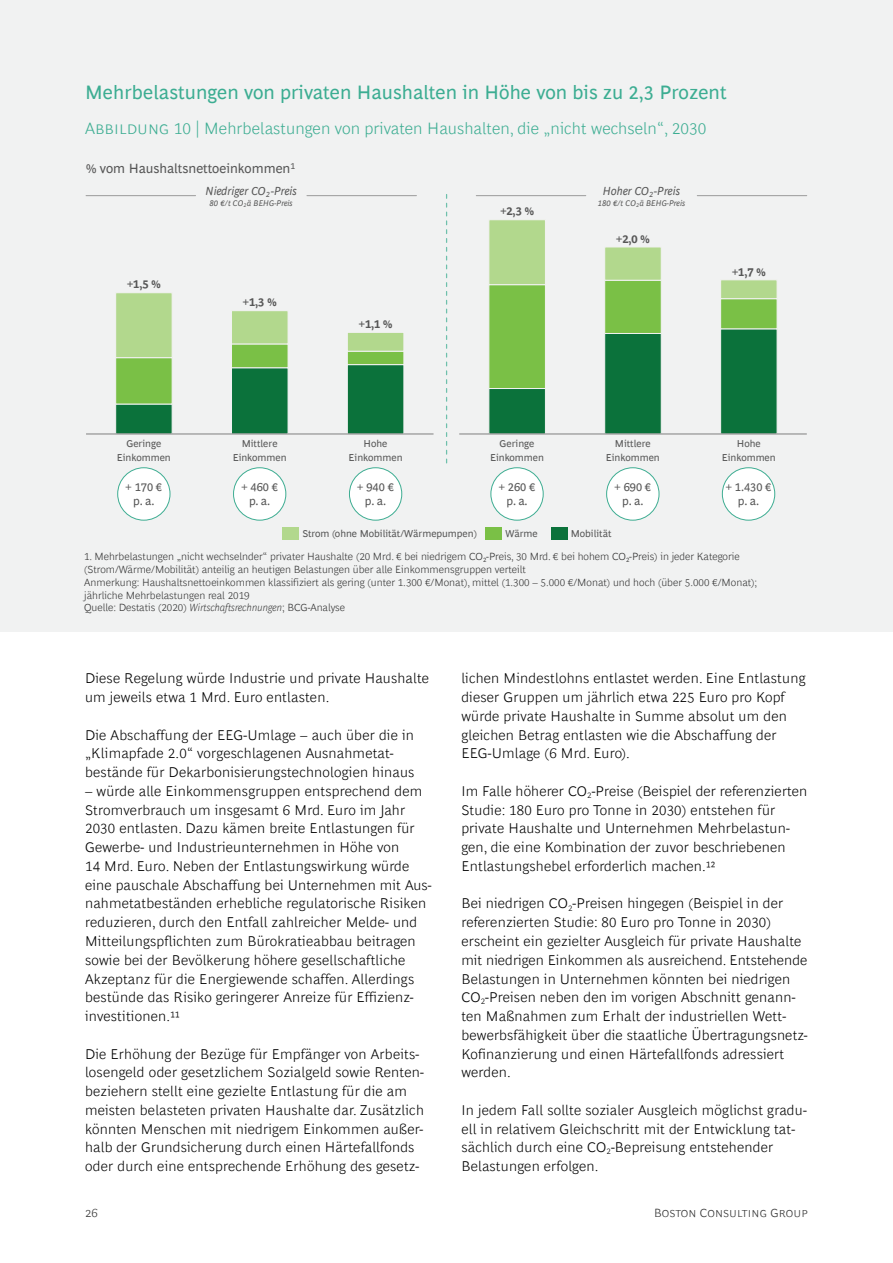
<style>
.page{position:relative;width:893px;height:1263px;background:#fff}
.page>*{position:absolute;margin:0;border:0;box-sizing:border-box;transform-origin:0 0}
.t1{font:19.5px "Henderson BCG Sans";letter-spacing:.005em;color:#3cad92}
.t2{font:300 16.5px "Henderson BCG Sans";letter-spacing:.005em;color:#3cad92}
.t3{font:300 14.25px/18.8px "Henderson BCG Sans";letter-spacing:.015em;color:#000}
.t4{font:13.35px "Henderson BCG Sans";color:#575757}
.t5{font:300 12px "Henderson BCG Sans";letter-spacing:.01em;color:#333}
.t6{font:11.85px/14.1px "Henderson BCG Sans";color:#575757;text-align:center}
.t7{font:italic 11.85px "Henderson BCG Sans";letter-spacing:-.005em;color:#575757}
.t8{font:700 11.85px "Henderson BCG Sans";color:#575757}
.t9{font:300 10.5px/12.8px "Henderson BCG Sans";color:#333}
.t10{font:10.05px/13.4px "Henderson BCG Sans";letter-spacing:-.005em;color:#575757;text-align:center}
.t11{font:italic 8.4px "Henderson BCG Sans";color:#575757}
.s1{font-style:italic}
</style>
<div class="page">
<div style="left:0;top:0;width:893px;height:631px;background:#f1f2f2"></div>
<svg style="left:115px;top:293px;width:290px;height:141px"></svg>
<hr style="left:86px;top:434px;width:347px;height:1px;background:#7f7f7f">
<div style="left:282px;top:527px;width:17px;height:13px;background:#b2d88d"></div>
<div style="left:485px;top:527px;width:17px;height:13px;background:#7ac046"></div>
<div style="left:551px;top:527px;width:16px;height:13px;background:#0b723b"></div>
<svg style="left:488px;top:220px;width:290px;height:214px"></svg>
<hr style="left:459px;top:434px;width:348px;height:1px;background:#7f7f7f">
<svg style="left:446px;top:194px;width:1px;height:270px"></svg>
<hr style="left:86px;top:195px;width:110px;height:1px;background:#9a9a9a">
<div style="left:118px;top:468px;width:52px;height:52px;background:#fff;border-radius:50%"></div>
<div style="left:117px;top:467px;width:53px;height:53px;border:1px solid #3ead92;border-radius:50%"></div>
<div style="left:234px;top:468px;width:52px;height:52px;background:#fff;border-radius:50%"></div>
<div style="left:233px;top:467px;width:53px;height:53px;border:1px solid #3ead92;border-radius:50%"></div>
<div style="left:349px;top:468px;width:53px;height:52px;background:#fff;border-radius:50%"></div>
<div style="left:349px;top:467px;width:53px;height:53px;border:1px solid #3ead92;border-radius:50%"></div>
<div style="left:491px;top:468px;width:52px;height:52px;background:#fff;border-radius:50%"></div>
<div style="left:491px;top:467px;width:52px;height:53px;border:1px solid #3ead92;border-radius:50%"></div>
<div style="left:607px;top:468px;width:52px;height:52px;background:#fff;border-radius:50%"></div>
<div style="left:606px;top:467px;width:53px;height:53px;border:1px solid #3ead92;border-radius:50%"></div>
<div style="left:722px;top:468px;width:53px;height:52px;background:#fff;border-radius:50%"></div>
<div style="left:722px;top:467px;width:53px;height:53px;border:1px solid #3ead92;border-radius:50%"></div>
<hr style="left:307px;top:195px;width:109px;height:1px;background:#9a9a9a">
<hr style="left:476px;top:195px;width:110px;height:1px;background:#9a9a9a">
<hr style="left:697px;top:195px;width:110px;height:1px;background:#9a9a9a">
<h1 class="t1" style="left:85px;top:78px;width:643px">Mehrbelastungen von privaten Haushalten in Höhe von bis zu 2,3 Prozent</h1>
<p class="t2" style="left:85px;top:117px;width:623px">Abbildung 10 | Mehrbelastungen von privaten Haushalten, die „nicht wechseln“, 2030</p>
<p class="t4" style="left:86px;top:159px;width:211px">% vom Haushaltsnettoeinkommen<sup>1</sup></p>
<p class="t8" style="left:127px;top:276px;width:35px">+1,5 %</p>
<p class="t7" style="left:205px;top:182px;width:93px">Niedriger CO<sub>2</sub> -Preis</p>
<p class="t11" style="left:210px;top:197px;width:85px">80 €/t CO<sub>2</sub> ä BEHG-Preis</p>
<p class="t8" style="left:243px;top:294px;width:35px">+1,3 %</p>
<p class="t8" style="left:359px;top:315px;width:35px">+1,1 %</p>
<p class="t10" style="left:117px;top:436px;width:55px">Geringe<br>Einkommen</p>
<p class="t10" style="left:349px;top:436px;width:55px">Hohe<br>Einkommen</p>
<p class="t10" style="left:233px;top:436px;width:55px">Mittlere<br>Einkommen</p>
<p class="t8" style="left:500px;top:203px;width:35px">+2,3 %</p>
<p class="t7" style="left:603px;top:182px;width:79px">Hoher CO<sub>2</sub>-Preis</p>
<p class="t11" style="left:598px;top:197px;width:89px">180 €/t CO<sub>2</sub> ä BEHG-Preis</p>
<p class="t8" style="left:616px;top:230px;width:35px">+2,0 %</p>
<p class="t8" style="left:732px;top:263px;width:35px">+1,7 %</p>
<p class="t10" style="left:490px;top:436px;width:55px">Geringe<br>Einkommen</p>
<p class="t10" style="left:606px;top:436px;width:55px">Mittlere<br>Einkommen</p>
<p class="t10" style="left:722px;top:436px;width:55px">Hohe<br>Einkommen</p>
<p class="t6" style="left:126px;top:479px;width:38px">+ 170 € p. a.</p>
<p class="t6" style="left:241px;top:479px;width:38px">+ 460 € p. a.</p>
<p class="t6" style="left:357px;top:479px;width:38px">+ 940 € p. a.</p>
<p class="t6" style="left:499px;top:479px;width:38px">+ 260 € p. a.</p>
<p class="t6" style="left:614px;top:479px;width:38px">+ 690 € p. a.</p>
<p class="t6" style="left:726px;top:479px;width:47px">+ 1.430 € p. a.</p>
<p class="t10" style="left:302px;top:526px;width:176px">Strom (ohne Mobilität/Wärmepumpen)</p>
<p class="t10" style="left:505px;top:526px;width:34px">Wärme</p>
<p class="t10" style="left:571px;top:526px;width:42px">Mobilität</p>
<p class="t9" style="left:84px;top:549px;width:675px">1. Mehrbelastungen „nicht wechselnder“ privater Haushalte (20 Mrd. € bei niedrigem CO2-Preis, 30 Mrd. € bei hohem CO2-Preis) in jeder Kategorie (Strom/Wärme/Mobilität) anteilig an heutigen Belastungen über alle Einkommensgruppen verteilt<br>Anmerkung: Haushaltsnettoeinkommen klassifiziert als gering (unter 1.300 €/Monat), mittel (1.300 – 5.000 €/Monat) und hoch (über 5.000 €/Monat); jährliche Mehrbelastungen real 2019<br>Quelle: Destatis (2020) <span class="s1">Wirtschaftsrechnungen</span>; BCG-Analyse</p>
<p class="t3" style="left:85px;top:668px;width:346px">Diese Regelung würde Industrie und private Haushalte um jeweils etwa 1 Mrd. Euro entlasten.</p>
<p class="t3" style="left:85px;top:724px;width:331px">Die Abschaffung der EEG-Umlage – auch über die in „Klimapfade 2.0“ vorgeschlagenen Ausnahmetat&shy;bestände für Dekarbonisierungstechnologien hinaus</p>
<p class="t3" style="left:85px;top:780px;width:348px">– würde alle Einkommensgruppen entsprechend dem Stromverbrauch um insgesamt 6 Mrd. Euro im Jahr 2030 entlasten. Dazu kämen breite Entlastungen für Gewerbe- und Industrieunternehmen in Höhe von<br>14 Mrd. Euro. Neben der Entlastungswirkung würde eine pauschale Abschaffung bei Unternehmen mit Aus&shy;nahmetatbeständen erhebliche regulatorische Risiken reduzieren, durch den Entfall zahlreicher Melde- und Mitteilungspflichten zum Bürokratieabbau beitragen sowie bei der Bevölkerung höhere gesellschaftliche Akzeptanz für die Energiewende schaffen. Allerdings bestünde das Risiko geringerer Anreize für Effizienz&shy;investitionen.11</p>
<p class="t3" style="left:85px;top:1043px;width:340px">Die Erhöhung der Bezüge für Empfänger von Arbeits&shy;losengeld oder gesetzlichem Sozialgeld sowie Renten&shy;beziehern stellt eine gezielte Entlastung für die am meisten belasteten privaten Haushalte dar. Zusätzlich könnten Menschen mit niedrigem Einkommen außer&shy;halb der Grundsicherung durch einen Härtefallfonds oder durch eine entsprechende Erhöhung des gesetz-</p>
<p class="t3" style="left:461px;top:668px;width:346px">lichen Mindestlohns entlastet werden. Eine Entlastung dieser Gruppen um jährlich etwa 225 Euro pro Kopf würde private Haushalte in Summe absolut um den gleichen Betrag entlasten wie die Abschaffung der EEG-Umlage (6 Mrd. Euro).</p>
<p class="t3" style="left:461px;top:780px;width:347px">Im Falle höherer CO<sub>2</sub>-Preise (Beispiel der referenzierten Studie: 180 Euro pro Tonne in 2030) entstehen für private Haushalte und Unternehmen Mehrbelastun&shy;gen, die eine Kombination der zuvor beschriebenen Entlastungshebel erforderlich machen.12</p>
<p class="t3" style="left:461px;top:893px;width:348px">Bei niedrigen CO<sub>2</sub>-Preisen hingegen (Beispiel in der referenzierten Studie: 80 Euro pro Tonne in 2030) erscheint ein gezielter Ausgleich für private Haushalte mit niedrigen Einkommen als ausreichend. Entstehende Belastungen in Unternehmen könnten bei niedrigen CO<sub>2</sub>-Preisen neben den im vorigen Abschnitt genann&shy;ten Maßnahmen zum Erhalt der industriellen Wett&shy;bewerbsfähigkeit über die staatliche Übertragungsnetz-Kofinanzierung und einen Härtefallfonds adressiert werden.</p>
<p class="t3" style="left:461px;top:1099px;width:347px">In jedem Fall sollte sozialer Ausgleich möglichst gradu&shy;ell in relativem Gleichschritt mit der Entwicklung tat&shy;sächlich durch eine CO<sub>2</sub>-Bepreisung entstehender Belastungen erfolgen.</p>
<p class="t5" style="left:85px;top:1203px;width:14px">26</p>
<p class="t5" style="left:654px;top:1203px;width:155px">Boston Consulting Group</p>
</div>
